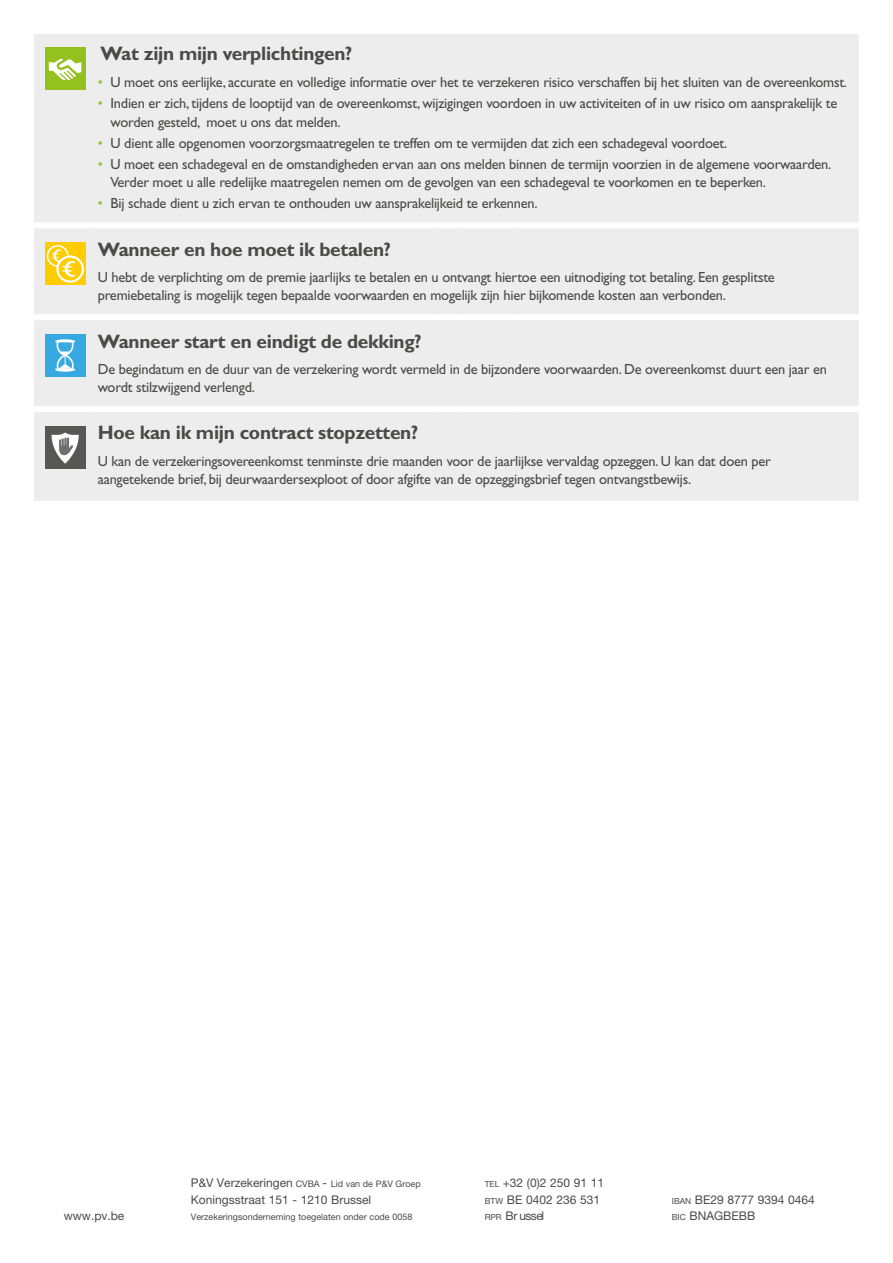
<style>
.page{position:relative;width:893px;height:1263px;background:#fff}
.page>*{position:absolute;margin:0;border:0;box-sizing:border-box;transform-origin:0 0}
.t1{font:700 19.5px "Gill Sans Std";letter-spacing:-.015em;color:#4a4a49}
.t2{font:14.7px/18px "Gill Sans Std";letter-spacing:-.015em;color:#4a4a49}
.t3{font:12px/16.5px "Helvetica Neue LT Std";color:#4a4a49}
.t4{font:9px "Helvetica Neue LT Std";color:#4a4a49}
.s1{color:#8dc73f}
.s2{font-size:8.4px}
.s3{font-size:12px}
</style>
<div class="page">
<div style="left:34px;top:34px;width:825px;height:467px;background:#ededed"></div>
<div style="left:94px;top:222px;width:340px;height:6px;background:#fff"></div>
<div style="left:434px;top:222px;width:25px;height:6px;background:#fff"></div>
<div style="left:459px;top:222px;width:60px;height:6px;background:#fff"></div>
<div style="left:519px;top:222px;width:340px;height:6px;background:#fff"></div>
<div style="left:94px;top:314px;width:340px;height:6px;background:#fff"></div>
<div style="left:434px;top:314px;width:25px;height:6px;background:#fff"></div>
<div style="left:459px;top:314px;width:60px;height:6px;background:#fff"></div>
<div style="left:519px;top:314px;width:340px;height:6px;background:#fff"></div>
<div style="left:94px;top:406px;width:340px;height:6px;background:#fff"></div>
<div style="left:434px;top:406px;width:25px;height:6px;background:#fff"></div>
<div style="left:459px;top:406px;width:60px;height:6px;background:#fff"></div>
<div style="left:519px;top:406px;width:340px;height:6px;background:#fff"></div>
<div style="left:34px;top:222px;width:60px;height:6px;background:#fff"></div>
<div style="left:34px;top:314px;width:60px;height:6px;background:#fff"></div>
<div style="left:34px;top:406px;width:60px;height:6px;background:#fff"></div>
<div style="left:45px;top:47px;width:41px;height:42px;background:#95c11f"></div>
<svg style="left:49px;top:58px;width:33px;height:22px"></svg>
<svg style="left:45px;top:242px;width:41px;height:43px"></svg>
<div style="left:47px;top:245px;width:22px;height:22px;border:2px solid #fff;border-radius:50%"></div>
<svg style="left:57px;top:257px;width:26px;height:25px"></svg>
<div style="left:56px;top:255px;width:28px;height:28px;border:2px solid #fff;border-radius:50%"></div>
<svg style="left:51px;top:248px;width:25px;height:30px"></svg>
<div style="left:45px;top:334px;width:41px;height:43px;background:#36a9e1"></div>
<svg style="left:55px;top:339px;width:20px;height:33px"></svg>
<div style="left:45px;top:426px;width:41px;height:43px;background:#575756"></div>
<svg style="left:52px;top:432px;width:27px;height:32px"></svg>
<h1 class="t1" style="left:100px;top:42px;width:253px">Wat zijn mijn verplichtingen?</h1>
<p class="t2" style="left:98px;top:73px;width:751px"><span class="s1">•</span> U moet ons eerlijke, accurate en volledige informatie over het te verzekeren risico verschaffen bij het sluiten van de overeenkomst.</p>
<p class="t2" style="left:111px;top:94px;width:728px;line-height:18.8px;text-indent:-13px"><span class="s1">•</span> Indien er zich, tijdens de looptijd van de overeenkomst, wijzigingen voordoen in uw activiteiten of in uw risico om aansprakelijk te worden gesteld, moet u ons dat melden.</p>
<p class="t2" style="left:98px;top:134px;width:631px"><span class="s1">•</span> U dient alle opgenomen voorzorgsmaatregelen te treffen om te vermijden dat zich een schadegeval voordoet.</p>
<p class="t2" style="left:111px;top:154px;width:722px;line-height:18.8px;text-indent:-13px"><span class="s1">•</span> U moet een schadegeval en de omstandigheden ervan aan ons melden binnen de termijn voorzien in de algemene voorwaarden.<br>Verder moet u alle redelijke maatregelen nemen om de gevolgen van een schadegeval te voorkomen en te beperken.</p>
<p class="t2" style="left:98px;top:194px;width:441px"><span class="s1">•</span> Bij schade dient u zich ervan te onthouden uw aansprakelijkeid te erkennen.</p>
<h1 class="t1" style="left:98px;top:238px;width:295px">Wanneer en hoe moet ik betalen?</h1>
<p class="t2" style="left:98px;top:268px;width:678px">U hebt de verplichting om de premie jaarlijks te betalen en u ontvangt hiertoe een uitnodiging tot betaling. Een gesplitste premiebetaling is mogelijk tegen bepaalde voorwaarden en mogelijk zijn hier bijkomende kosten aan verbonden.</p>
<h1 class="t1" style="left:98px;top:329px;width:325px">Wanneer start en eindigt de dekking?</h1>
<p class="t2" style="left:98px;top:360px;width:731px">De begindatum en de duur van de verzekering wordt vermeld in de bijzondere voorwaarden. De overeenkomst duurt een jaar en wordt stilzwijgend verlengd.</p>
<h1 class="t1" style="left:98px;top:421px;width:322px">Hoe kan ik mijn contract stopzetten?</h1>
<p class="t2" style="left:98px;top:452px;width:675px">U kan de verzekeringsovereenkomst tenminste drie maanden voor de jaarlijkse vervaldag opzeggen. U kan dat doen per aangetekende brief, bij deurwaardersexploot of door afgifte van de opzeggingsbrief tegen ontvangstbewijs.</p>
<p class="t3" style="left:485px;top:1175px;width:121px"><span class="s2">TEL</span> +32 (0)2 250 91 11<br><span class="s2">BTW</span> BE 0402 236 531</p>
<p class="t4" style="left:191px;top:1179px;width:231px"><span class="s3">P&amp;V Verzekeringen</span> CVBA <span class="s3">-</span> Lid van de P&amp;V Groep</p>
<p class="t3" style="left:191px;top:1191px;width:182px">Koningsstraat 151 - 1210 Brussel</p>
<p class="t4" style="left:191px;top:1212px;width:223px">Verzekeringsonderneming toegelaten onder code 0058</p>
<p class="t3" style="left:64px;top:1208px;width:62px">www.pv.be</p>
<p class="t3" style="left:485px;top:1208px;width:61px"><span class="s2">RPR</span> Br ussel</p>
<p class="t3" style="left:672px;top:1191px;width:145px"><span class="s2">IBAN</span> BE29 8777 9394 0464<br><span class="s2">BIC</span> BNAGBEBB</p>
</div>
